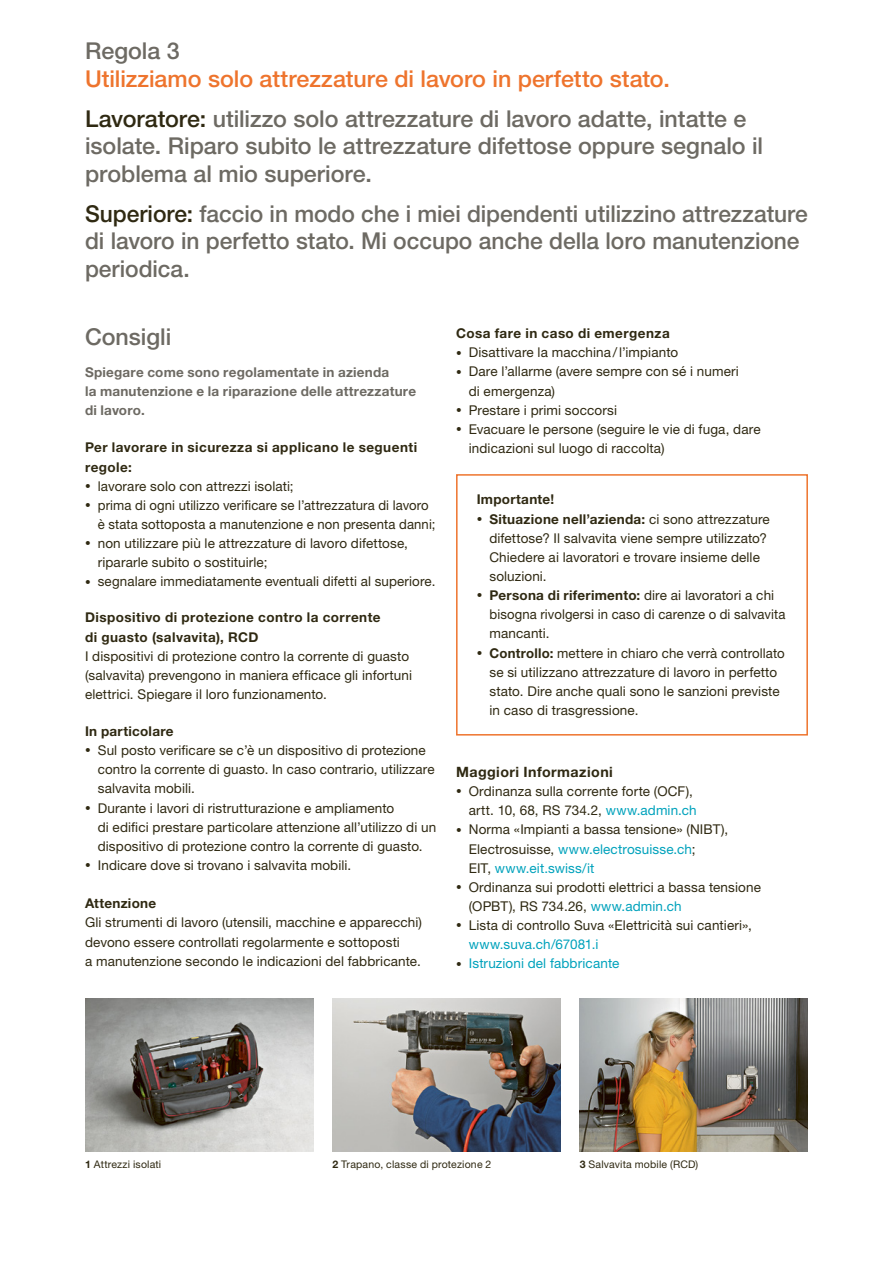
<style>
.page{position:relative;width:893px;height:1263px;background:#fff}
.page>*{position:absolute;margin:0;border:0;box-sizing:border-box;transform-origin:0 0}
.t1{font:500 23.25px/27.5px "Helvetica Neue LT Std";color:#6d6a63}
.t2{font:500 23.25px/40.2px "Helvetica Neue LT Std";letter-spacing:-.005em;color:#ee742d}
.t3{font:700 14.25px "Helvetica Neue LT Std";letter-spacing:.03em;color:#2f2912}
.t4{font:13.5px/19.2px "Helvetica Neue LT Std";letter-spacing:.01em;color:#2f2912}
.t5{font:700 13.5px/19.2px "Helvetica Neue LT Std";letter-spacing:.035em;color:#2f2912}
.t6{font:700 13.5px/19.2px "Helvetica Neue LT Std";letter-spacing:.015em;color:#6d6a63}
.t7{font:13.5px "Helvetica Neue LT Std";letter-spacing:.01em;color:#00a2bc}
.t8{font:10.5px "Helvetica Neue LT Std";letter-spacing:.015em;color:#2f2912}
.s1{color:#2f2912}
.s2{color:#6d6a63}
.s3{font-size:11.25px}
.s4{font-weight:700}
.s5{color:#00a2bc}
.s6{font-size:11.25px;color:#2f2912}
</style>
<div class="page">
<img style="left:85px;top:998px;width:228px;height:153px">
<img style="left:332px;top:999px;width:229px;height:153px">
<img style="left:580px;top:998px;width:228px;height:153px">
<div style="left:456px;top:474px;width:352px;height:261px;border:2px solid #ee742d"></div>
<h1 class="t1" style="left:85px;top:37px;width:96px">Regola 3</h1>
<h1 class="t2" style="left:85px;top:58px;width:663px">Utilizziamo solo attrezzature di lavoro in perfetto stato.<br><span class="s1">Lavoratore:</span> <span class="s2">utilizzo solo attrezzature di lavoro adatte, intatte e</span></h1>
<h1 class="t1" style="left:85px;top:132px;width:680px">isolate. Riparo subito le attrezzature difettose oppure segnalo il problema al mio superiore.</h1>
<h1 class="t1" style="left:85px;top:200px;width:724px"><span class="s1">Superiore:</span> faccio in modo che i miei dipendenti utilizzino attrezzature di lavoro in perfetto stato. Mi occupo anche della loro manutenzione periodica.</h1>
<h1 class="t1" style="left:85px;top:323px;width:88px">Consigli</h1>
<p class="t6" style="left:85px;top:362px;width:333px">Spiegare come sono regolamentate in azienda<br>la manutenzione e la riparazione delle attrezzature di lavoro.</p>
<p class="t5" style="left:85px;top:438px;width:334px">Per lavorare in sicurezza si applicano le seguenti regole:</p>
<p class="t4" style="left:85px;top:476px;width:210px"><span class="s3">•</span> lavorare solo con attrezzi isolati;</p>
<p class="t4" style="left:98px;top:495px;width:339px;text-indent:-13px"><span class="s3">•</span> prima di ogni utilizzo verificare se l’attrezzatura di lavoro è stata sottoposta a manutenzione e non presenta danni;</p>
<p class="t4" style="left:98px;top:533px;width:312px;text-indent:-13px"><span class="s3">•</span> non utilizzare più le attrezzature di lavoro difettose, ripararle subito o sostituirle;</p>
<p class="t4" style="left:85px;top:572px;width:352px"><span class="s3">•</span> segnalare immediatamente eventuali difetti al superiore.</p>
<p class="t5" style="left:85px;top:608px;width:297px">Dispositivo di protezione contro la corrente di guasto (salvavita), RCD</p>
<p class="t4" style="left:85px;top:646px;width:329px">I dispositivi di protezione contro la corrente di guasto (salvavita) prevengono in maniera efficace gli infortuni elettrici. Spiegare il loro funzionamento.</p>
<p class="t5" style="left:85px;top:721px;width:90px">In particolare</p>
<p class="t4" style="left:98px;top:741px;width:338px;text-indent:-13px"><span class="s3">•</span> Sul posto verificare se c’è un dispositivo di protezione contro la corrente di guasto. In caso contrario, utilizzare salvavita mobili.</p>
<p class="t4" style="left:98px;top:798px;width:340px;text-indent:-13px"><span class="s3">•</span> Durante i lavori di ristrutturazione e ampliamento<br>di edifici prestare particolare attenzione all’utilizzo di un dispositivo di protezione contro la corrente di guasto.</p>
<p class="t4" style="left:85px;top:855px;width:268px"><span class="s3">•</span> Indicare dove si trovano i salvavita mobili.</p>
<p class="t5" style="left:85px;top:893px;width:73px">Attenzione</p>
<p class="t4" style="left:85px;top:913px;width:339px">Gli strumenti di lavoro (utensili, macchine e apparecchi) devono essere controllati regolarmente e sottoposti<br>a manutenzione secondo le indicazioni del fabbricante.</p>
<p class="t5" style="left:456px;top:323px;width:215px">Cosa fare in caso di emergenza</p>
<p class="t4" style="left:456px;top:343px;width:224px"><span class="s3">•</span> Disattivare la macchina /l’impianto</p>
<p class="t4" style="left:469px;top:362px;width:272px;text-indent:-13px"><span class="s3">•</span> Dare l’allarme (avere sempre con sé i numeri di emergenza)</p>
<p class="t4" style="left:456px;top:400px;width:163px"><span class="s3">•</span> Prestare i primi soccorsi</p>
<p class="t4" style="left:469px;top:419px;width:293px;text-indent:-13px"><span class="s3">•</span> Evacuare le persone (seguire le vie di fuga, dare indicazioni sul luogo di raccolta)</p>
<p class="t5" style="left:477px;top:490px;width:79px">Importante!</p>
<p class="t4" style="left:489px;top:509px;width:282px;text-indent:-13px"><span class="s3">•</span> <span class="s4">Situazione nell’azienda:</span> ci sono attrezzature difettose? Il salvavita viene sempre utilizzato?<br>Chiedere ai lavoratori e trovare insieme delle soluzioni.</p>
<p class="t4" style="left:489px;top:585px;width:298px;text-indent:-13px"><span class="s3">•</span> <span class="s4">Persona di riferimento:</span> dire ai lavoratori a chi bisogna rivolgersi in caso di carenze o di salvavita mancanti.</p>
<p class="t4" style="left:489px;top:643px;width:297px;text-indent:-13px"><span class="s3">•</span> <span class="s4">Controllo:</span> mettere in chiaro che verrà controllato se si utilizzano attrezzature di lavoro in perfetto stato. Dire anche quali sono le sanzioni previste in caso di trasgressione.</p>
<p class="t3" style="left:456px;top:763px;width:158px">Maggiori Informazioni</p>
<p class="t4" style="left:456px;top:781px;width:242px;text-align:right"><span class="s3">•</span> Ordinanza sulla corrente forte (OCF), artt. 10, 68, RS 734.2, <span class="s5">www.admin.ch</span></p>
<p class="t4" style="left:469px;top:820px;width:261px;text-indent:-13px"><span class="s3">•</span> Norma «Impianti a bassa tensione» (NIBT),<br>Electrosuisse, <span class="s5">www.electrosuisse.ch</span>;<br>EIT, <span class="s5">www.eit.swiss/it</span></p>
<p class="t4" style="left:469px;top:877px;width:294px;text-indent:-13px"><span class="s3">•</span> Ordinanza sui prodotti elettrici a bassa tensione (OPBT), RS 734.26, <span class="s5">www.admin.ch</span></p>
<p class="t4" style="left:469px;top:915px;width:285px;text-indent:-13px"><span class="s3">•</span> Lista di controllo Suva «Elettricità sui cantieri», <span class="s5">www.suva.ch/67081.i</span></p>
<p class="t7" style="left:456px;top:955px;width:165px"><span class="s6">•</span> Istruzioni del fabbricante</p>
<p class="t8" style="left:85px;top:1157px;width:78px"><span class="s4">1</span> Attrezzi isolati</p>
<p class="t8" style="left:332px;top:1157px;width:160px"><span class="s4">2</span> Trapano, classe di protezione 2</p>
<p class="t8" style="left:580px;top:1157px;width:120px"><span class="s4">3</span> Salvavita mobile (RCD)</p>
</div>
